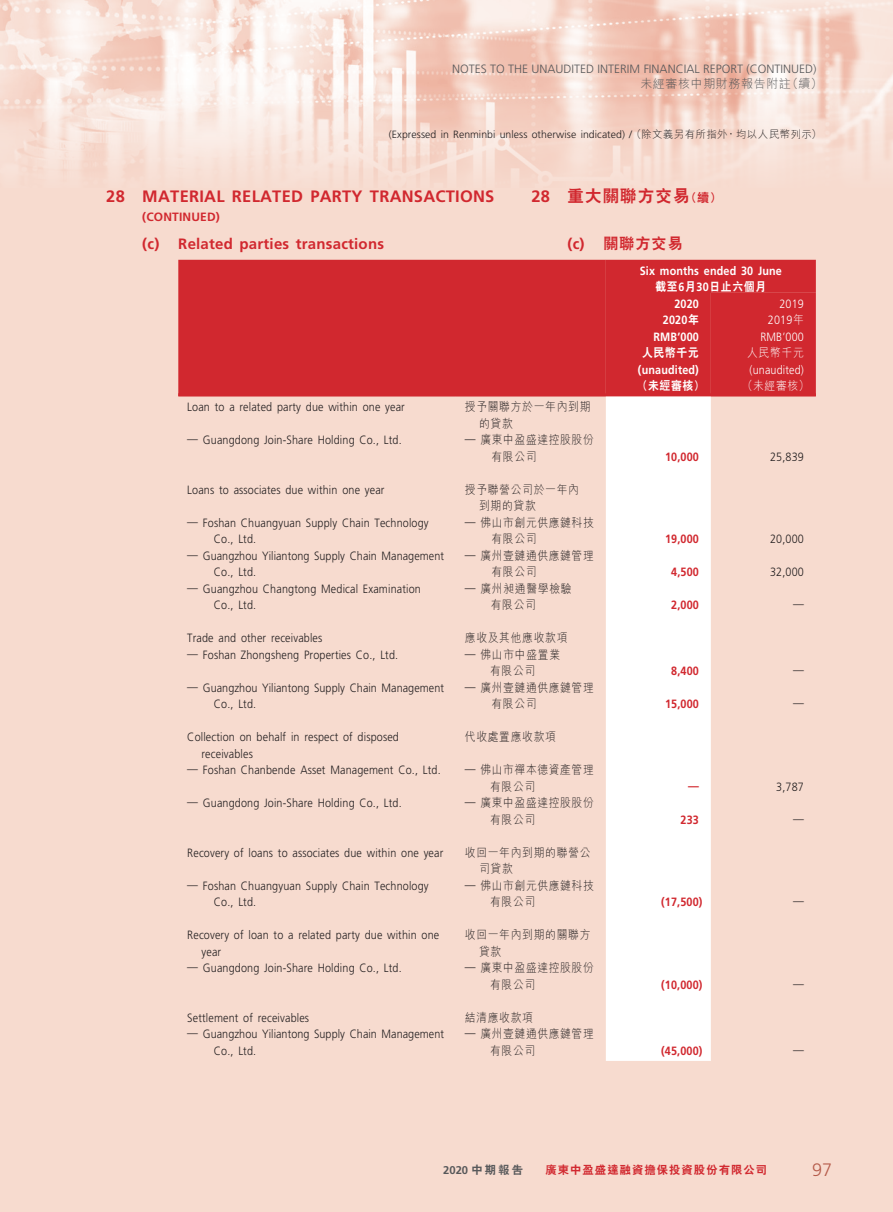
<style>
.page{position:relative;width:893px;height:1212px;background:#f7dbcf}
.page>*{position:absolute;margin:0;border:0;box-sizing:border-box;transform-origin:0 0}
.t1{font:300 18px "Frutiger LT Std";color:#b55b4a}
._03_H1{font:700 16.5px "Frutiger LT Std";letter-spacing:.015em;color:#d1282f}
._03_H1-2{font:800 16.5px "C Hei 2 HK";letter-spacing:.065em;color:#d1282f}
._04___H2{font:700 15px "Frutiger LT Std";letter-spacing:.015em;color:#d1282f}
._04___H2-2{font:800 15px "C Hei 2 HK";letter-spacing:.065em;color:#d1282f}
._15_Table_Stub{font:300 12px/16.5px "Frutiger LT Std";letter-spacing:.015em;color:#231f20;scale:.9 1}
._15_Table_Stub-2{font:300 12px/16.5px "M Hei HK";letter-spacing:.065em;color:#231f20;scale:.9 1}
._01_Body_Text{font:700 12px "Frutiger LT Std";letter-spacing:.015em;color:#d1282f;scale:.9 1}
.t2{font:300 12px "Frutiger LT Std";color:#57585a}
._01_Body_Text-2{font:700 12px "Frutiger LT Std";letter-spacing:.015em;color:#fff;scale:.9 1}
._01_Body_Text-3{font:300 12px "Frutiger LT Std";letter-spacing:.015em;color:#231f20;scale:.9 1}
._01_Body_Text-4{font:300 12px "Frutiger LT Std";letter-spacing:.015em;color:#fff;scale:.9 1}
._01_Body_Text-5{font:800 12px "C Hei 2 HK";letter-spacing:.065em;color:#fff;scale:.9 1}
.t3{font:300 12px "M Hei HK";letter-spacing:.05em;color:#57585a}
._03_H1-3{font:700 12px "Frutiger LT Std";letter-spacing:.015em;color:#d1282f}
._01_Body_Text-6{font:300 12px "M Hei HK";letter-spacing:.065em;color:#fff;scale:.9 1}
.t4{font:800 11.25px "C Hei 2 HK";letter-spacing:.1em;color:#d1282f}
.t5{font:700 11.25px "Frutiger LT Std";color:#57585a}
.t6{font:300 10.5px "Frutiger LT Std";letter-spacing:.005em;color:#231f20}
.s1{font-family:"M Hei HK"}
.s2{font-family:"Frutiger LT Std";font-weight:700}
.s3{font-size:12px}
.s4{font-family:"C Hei 2 HK";font-weight:800}
.s5{font-family:"Frutiger LT Std"}
</style>
<div class="page">
<img style="left:0;top:0;width:893px;height:173px">
<div style="left:178px;top:260px;width:428px;height:133px;background:#d1282f"></div>
<div style="left:606px;top:260px;width:210px;height:133px;background:#d1282f"></div>
<div style="left:606px;top:396px;width:105px;height:665px;background:#fff"></div>
<hr style="left:178px;top:393px;width:278px;height:3px;background:#d1282f">
<hr style="left:456px;top:393px;width:150px;height:3px;background:#d1282f">
<hr style="left:606px;top:393px;width:105px;height:3px;background:#d1282f">
<hr style="left:711px;top:393px;width:105px;height:3px;background:#d1282f">
<p class="t2" style="left:452px;top:62px;width:366px">NOTES TO THE UNAUDITED INTERIM FINANCIAL REPORT (CONTINUED)</p>
<p class="t3" style="left:640px;top:75px;width:184px">未經審核中期財務報告附註（續）</p>
<p class="t6" style="left:389px;top:128px;width:434px">(Expressed in Renminbi unless otherwise indicated) / <span class="s1">（除文義另有所指外，均以人民幣列示）</span></p>
<p class="_03_H1" style="left:106px;top:186px;width:390px">28 MATERIAL RELATED PARTY TRANSACTIONS</p>
<p class="_03_H1-3" style="left:142px;top:210px;width:79px">(CONTINUED)</p>
<p class="_04___H2" style="left:142px;top:235px;width:243px">(c) Related parties transactions</p>
<p class="_03_H1-2" style="left:531px;top:185px;width:191px"><span class="s2">28</span> 重大關聯方交易<span class="s3">（續）</span></p>
<p class="_04___H2-2" style="left:567px;top:234px;width:116px"><span class="s2">(c)</span> 關聯方交易</p>
<p class="_01_Body_Text-2" style="left:640px;top:263px;width:159px">Six months ended 30 June</p>
<p class="_01_Body_Text-5" style="left:655px;top:279px;width:125px">截至<span class="s2">6</span>月<span class="s2">30</span>日止六個月</p>
<p class="_01_Body_Text-2" style="left:674px;top:296px;width:29px">2020</p>
<p class="_01_Body_Text-4" style="left:779px;top:297px;width:29px">2019</p>
<p class="_01_Body_Text-2" style="left:663px;top:313px;width:41px">2020<span class="s4">年</span></p>
<p class="_01_Body_Text-4" style="left:768px;top:313px;width:41px">2019<span class="s1">年</span></p>
<p class="_01_Body_Text-2" style="left:653px;top:329px;width:52px">RMB’000</p>
<p class="_01_Body_Text-4" style="left:760px;top:330px;width:50px">RMB’000</p>
<p class="_01_Body_Text-5" style="left:642px;top:345px;width:65px">人民幣千元</p>
<p class="_01_Body_Text-6" style="left:747px;top:344px;width:65px">人民幣千元</p>
<p class="_01_Body_Text-2" style="left:638px;top:362px;width:69px">(unaudited)</p>
<p class="_01_Body_Text-4" style="left:749px;top:363px;width:62px">(unaudited)</p>
<p class="_01_Body_Text-5" style="left:637px;top:378px;width:76px">（未經審核）</p>
<p class="_01_Body_Text-6" style="left:742px;top:377px;width:76px">（未經審核）</p>
<p class="_15_Table_Stub" style="left:187px;top:399px;width:243px">Loan to a related party due within one year</p>
<p class="_15_Table_Stub-2" style="left:479px;top:398px;width:125px;text-indent:-14px">授予關聯方於一年內到期的貸款</p>
<p class="_15_Table_Stub" style="left:187px;top:432px;width:240px">— Guangdong Join-Share Holding Co., Ltd.</p>
<p class="_15_Table_Stub-2" style="left:491px;top:431px;width:115px;text-indent:-27px"><span class="s5">—</span> 廣東中盈盛達控股股份有限公司</p>
<p class="_15_Table_Stub" style="left:187px;top:482px;width:221px">Loans to associates due within one year</p>
<p class="_15_Table_Stub-2" style="left:479px;top:481px;width:113px;text-indent:-14px">授予聯營公司於一年內到期的貸款</p>
<p class="_15_Table_Stub" style="left:214px;top:515px;width:240px;text-indent:-27px">— Foshan Chuangyuan Supply Chain Technology<br>Co., Ltd.</p>
<p class="_15_Table_Stub-2" style="left:491px;top:514px;width:115px;text-indent:-27px"><span class="s5">—</span> 佛山市創元供應鏈科技有限公司</p>
<p class="_15_Table_Stub" style="left:214px;top:548px;width:257px;text-indent:-27px">— Guangzhou Yiliantong Supply Chain Management<br>Co., Ltd.</p>
<p class="_15_Table_Stub-2" style="left:491px;top:547px;width:115px;text-indent:-27px"><span class="s5">—</span> 廣州壹鏈通供應鏈管理有限公司</p>
<p class="_15_Table_Stub" style="left:214px;top:581px;width:231px;text-indent:-27px">— Guangzhou Changtong Medical Examination<br>Co., Ltd.</p>
<p class="_15_Table_Stub-2" style="left:491px;top:580px;width:91px;text-indent:-26px"><span class="s5">—</span> 廣州昶通醫學檢驗有限公司</p>
<p class="_15_Table_Stub" style="left:187px;top:630px;width:152px">Trade and other receivables</p>
<p class="_15_Table_Stub-2" style="left:465px;top:629px;width:116px">應收及其他應收款項</p>
<p class="_15_Table_Stub" style="left:187px;top:647px;width:236px">— Foshan Zhongsheng Properties Co., Ltd.</p>
<p class="_15_Table_Stub-2" style="left:465px;top:646px;width:107px;text-align:center"><span class="s5">—</span> 佛山市中盛置業有限公司</p>
<p class="_15_Table_Stub" style="left:214px;top:680px;width:257px;text-indent:-27px">— Guangzhou Yiliantong Supply Chain Management<br>Co., Ltd.</p>
<p class="_15_Table_Stub-2" style="left:491px;top:679px;width:115px;text-indent:-27px"><span class="s5">—</span> 廣州壹鏈通供應鏈管理有限公司</p>
<p class="_15_Table_Stub" style="left:202px;top:729px;width:221px;text-indent:-14px">Collection on behalf in respect of disposed receivables</p>
<p class="_15_Table_Stub-2" style="left:465px;top:728px;width:103px">代收處置應收款項</p>
<p class="_15_Table_Stub" style="left:187px;top:762px;width:283px">— Foshan Chanbende Asset Management Co., Ltd.</p>
<p class="_15_Table_Stub-2" style="left:490px;top:761px;width:117px;text-indent:-25px"><span class="s5">—</span> 佛山市禪本德資產管理有限公司</p>
<p class="_15_Table_Stub" style="left:187px;top:795px;width:240px">— Guangdong Join-Share Holding Co., Ltd.</p>
<p class="_15_Table_Stub-2" style="left:490px;top:794px;width:117px;text-indent:-25px"><span class="s5">—</span> 廣東中盈盛達控股股份有限公司</p>
<p class="_15_Table_Stub" style="left:187px;top:845px;width:286px">Recovery of loans to associates due within one year</p>
<p class="_15_Table_Stub-2" style="left:479px;top:844px;width:125px;text-indent:-14px">收回一年內到期的聯營公司貸款</p>
<p class="_15_Table_Stub" style="left:214px;top:878px;width:240px;text-indent:-27px">— Foshan Chuangyuan Supply Chain Technology<br>Co., Ltd.</p>
<p class="_15_Table_Stub-2" style="left:490px;top:877px;width:117px;text-indent:-25px"><span class="s5">—</span> 佛山市創元供應鏈科技有限公司</p>
<p class="_15_Table_Stub" style="left:202px;top:927px;width:266px;text-indent:-14px">Recovery of loan to a related party due within one year</p>
<p class="_15_Table_Stub-2" style="left:479px;top:926px;width:125px;text-indent:-14px">收回一年內到期的關聯方貸款</p>
<p class="_15_Table_Stub" style="left:187px;top:960px;width:240px">— Guangdong Join-Share Holding Co., Ltd.</p>
<p class="_15_Table_Stub-2" style="left:490px;top:959px;width:117px;text-indent:-25px"><span class="s5">—</span> 廣東中盈盛達控股股份有限公司</p>
<p class="_15_Table_Stub" style="left:187px;top:1010px;width:137px">Settlement of receivables</p>
<p class="_15_Table_Stub-2" style="left:465px;top:1009px;width:77px">結清應收款項</p>
<p class="_15_Table_Stub" style="left:214px;top:1026px;width:257px;text-indent:-27px">— Guangzhou Yiliantong Supply Chain Management<br>Co., Ltd.</p>
<p class="_15_Table_Stub-2" style="left:490px;top:1025px;width:117px;text-indent:-25px"><span class="s5">—</span> 廣州壹鏈通供應鏈管理有限公司</p>
<p class="_01_Body_Text" style="left:665px;top:450px;width:39px">10,000</p>
<p class="_01_Body_Text-3" style="left:770px;top:450px;width:39px">25,839</p>
<p class="_01_Body_Text" style="left:665px;top:532px;width:39px">19,000</p>
<p class="_01_Body_Text-3" style="left:770px;top:532px;width:39px">20,000</p>
<p class="_01_Body_Text" style="left:671px;top:565px;width:32px">4,500</p>
<p class="_01_Body_Text-3" style="left:770px;top:565px;width:39px">32,000</p>
<p class="_01_Body_Text" style="left:671px;top:598px;width:32px">2,000</p>
<p class="_01_Body_Text-3" style="left:793px;top:597px;width:13px">—</p>
<p class="_01_Body_Text" style="left:671px;top:664px;width:32px">8,400</p>
<p class="_01_Body_Text-3" style="left:793px;top:663px;width:13px">—</p>
<p class="_01_Body_Text" style="left:665px;top:697px;width:39px">15,000</p>
<p class="_01_Body_Text-3" style="left:793px;top:696px;width:13px">—</p>
<p class="_01_Body_Text" style="left:688px;top:778px;width:13px">—</p>
<p class="_01_Body_Text-3" style="left:776px;top:780px;width:32px">3,787</p>
<p class="_01_Body_Text" style="left:680px;top:813px;width:22px">233</p>
<p class="_01_Body_Text-3" style="left:793px;top:812px;width:13px">—</p>
<p class="_01_Body_Text" style="left:661px;top:895px;width:47px">(17,500)</p>
<p class="_01_Body_Text-3" style="left:793px;top:894px;width:13px">—</p>
<p class="_01_Body_Text" style="left:661px;top:978px;width:47px">(10,000)</p>
<p class="_01_Body_Text-3" style="left:793px;top:977px;width:13px">—</p>
<p class="_01_Body_Text" style="left:661px;top:1044px;width:47px">(45,000)</p>
<p class="_01_Body_Text-3" style="left:793px;top:1043px;width:13px">—</p>
<p class="t5" style="left:443px;top:1163px;width:81px">2020 <span class="s4">中期報告</span></p>
<p class="t4" style="left:545px;top:1162px;width:223px">廣東中盈盛達融資擔保投資股份有限公司</p>
<h1 class="t1" style="left:812px;top:1159px;width:21px">97</h1>
</div>
